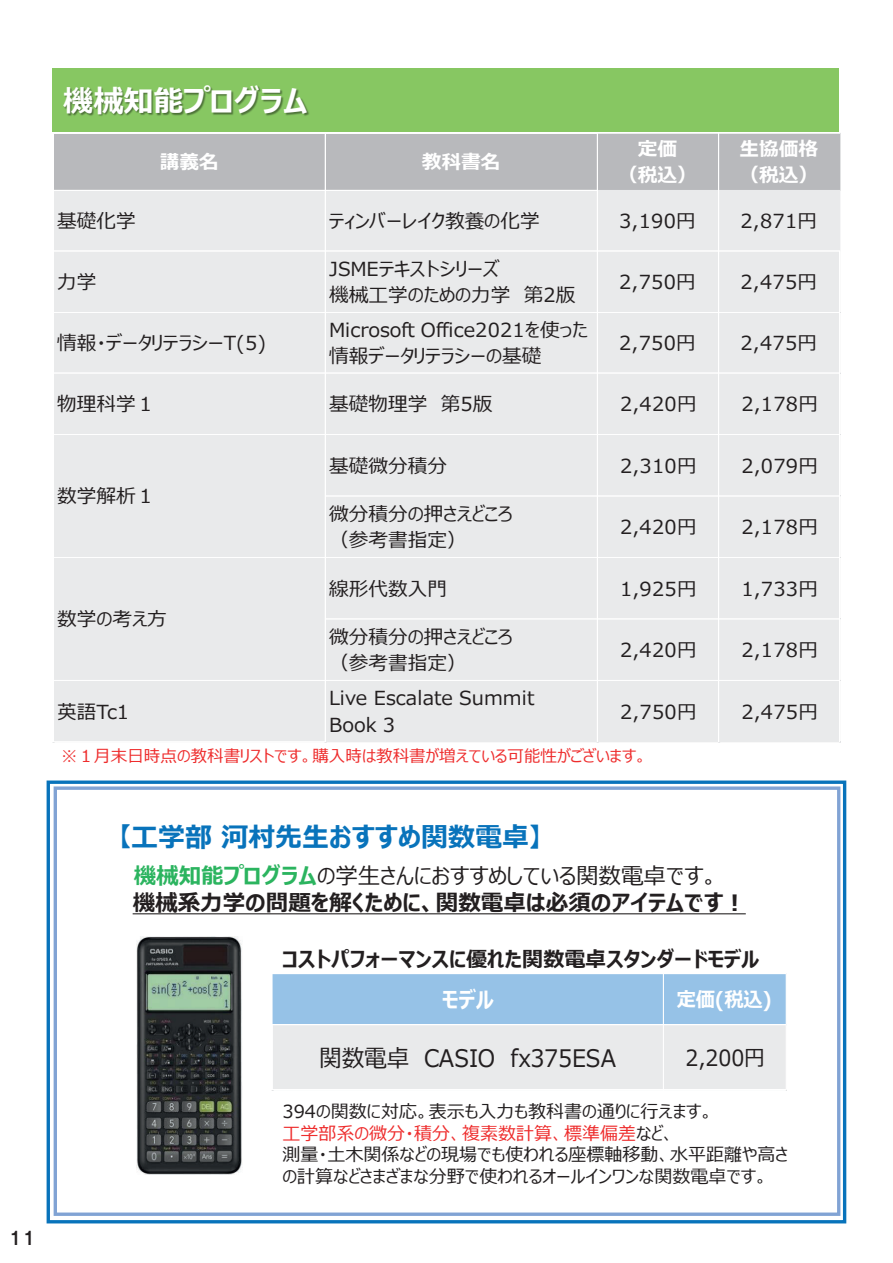
<style>
.page{position:relative;width:893px;height:1263px;background:#fff}
.page>*{position:absolute;margin:0;border:0;box-sizing:border-box;transform-origin:0 0}
.t1{font:700 30px "Meiryo UI";color:#fff}
.t2{font:700 27px "Meiryo UI";color:#0873bb}
.t3{font:24.15px "Meiryo UI";letter-spacing:-.005em;color:#231f20;scale:.94 1}
.t4{font:700 22.5px/27.2px "Meiryo UI";color:#231f20}
.t5{font:22.2px "Meiryo UI";color:#231f20;scale:.94 1}
.t6{font:700 22.2px "Meiryo UI";color:#fff;scale:.94 1}
.t7{font:700 21px "Meiryo UI";color:#231f20}
.t8{font:700 20.4px "Meiryo UI";color:#fff;scale:.94 1}
.t9{font:19.35px/26.2px "Meiryo UI";color:#231f20}
.t10{font:700 19.35px/26.4px "Meiryo UI";color:#fff;text-align:center}
.t11{font:18px/21.6px "Meiryo UI";color:#231f20}
.t12{font:500 18px "Gothic MB101 Pr 6";color:#231f20}
.t13{font:16.5px "Meiryo UI";color:#ee2d2d}
.s1{color:#2bb45f}
.s2{font-weight:400}
.s3{color:#ee2d2d}
</style>
<div class="page">
<div style="left:53px;top:68px;width:786px;height:64px;background:#87c762"></div>
<img style="left:52px;top:72px;width:257px;height:60px">
<div style="left:54px;top:134px;width:786px;height:57px;background:#b8b9bc"></div>
<div style="left:54px;top:190px;width:786px;height:61px;background:#e9eaeb"></div>
<div style="left:54px;top:251px;width:786px;height:491px;background:#e9eaeb"></div>
<hr style="left:54px;top:190px;width:544px;height:1px;background:#fff">
<hr style="left:54px;top:251px;width:786px;height:1px;background:#fff">
<hr style="left:54px;top:312px;width:786px;height:1px;background:#fff">
<hr style="left:54px;top:373px;width:786px;height:1px;background:#fff">
<hr style="left:54px;top:434px;width:786px;height:1px;background:#fff">
<hr style="left:326px;top:495px;width:514px;height:1px;background:#fff">
<hr style="left:54px;top:557px;width:786px;height:1px;background:#fff">
<hr style="left:326px;top:618px;width:514px;height:1px;background:#fff">
<hr style="left:54px;top:680px;width:786px;height:1px;background:#fff">
<hr style="left:54px;top:741px;width:272px;height:1px;background:#fff">
<hr style="left:325px;top:134px;width:1px;height:608px;background:#fff">
<hr style="left:597px;top:134px;width:1px;height:608px;background:#fff">
<hr style="left:718px;top:133px;width:1px;height:609px;background:#fff">
<hr style="left:839px;top:251px;width:1px;height:491px;background:#fff">
<div style="left:47px;top:780px;width:799px;height:443px;border:3px solid #0873bb"></div>
<img style="left:136px;top:936px;width:106px;height:239px">
<div style="left:273px;top:974px;width:514px;height:51px;background:#96c2e7"></div>
<div style="left:273px;top:1024px;width:514px;height:66px;background:#e9eaeb"></div>
<hr style="left:273px;top:1024px;width:514px;height:1px;background:#fff">
<hr style="left:273px;top:1089px;width:514px;height:1px;background:#fff">
<hr style="left:786px;top:973px;width:1px;height:117px;background:#fff">
<hr style="left:663px;top:973px;width:1px;height:117px;background:#fff">
<svg style="left:133px;top:913px;width:613px;height:1px"></svg>
<div style="left:54px;top:786px;width:786px;height:430px;border:3px solid #81a3d4"></div>
<p class="t12" style="left:9px;top:1223px;width:29px">11</p>
<p class="t1" style="left:63px;top:80px;width:246px">機械知能プログラム</p>
<p class="t10" style="left:160px;top:150px;width:60px">講義名</p>
<p class="t10" style="left:422px;top:150px;width:80px">教科書名</p>
<p class="t10" style="left:618px;top:136px;width:80px">定価<br>（税込）</p>
<p class="t10" style="left:740px;top:136px;width:80px;text-align:left">生協価格（税込）</p>
<p class="t9" style="left:57px;top:209px;width:80px">基礎化学</p>
<p class="t9" style="left:329px;top:209px;width:212px">ティンバーレイク教養の化学</p>
<p class="t9" style="left:619px;top:209px;width:78px">3,190円</p>
<p class="t9" style="left:740px;top:209px;width:78px">2,871円</p>
<p class="t9" style="left:57px;top:270px;width:41px">力学</p>
<p class="t9" style="left:57px;top:331px;width:211px">情報・データリテラシーT(5)</p>
<p class="t9" style="left:329px;top:257px;width:248px">JSMEテキストシリーズ<br>機械工学のための力学　第2版</p>
<p class="t9" style="left:329px;top:317px;width:260px">Microsoft Office2021を使った情報データリテラシーの基礎</p>
<p class="t9" style="left:619px;top:270px;width:78px">2,750円</p>
<p class="t9" style="left:740px;top:270px;width:78px">2,475円</p>
<p class="t9" style="left:619px;top:331px;width:78px">2,750円</p>
<p class="t9" style="left:740px;top:331px;width:78px">2,475円</p>
<p class="t9" style="left:57px;top:392px;width:100px">物理科学１</p>
<p class="t9" style="left:329px;top:392px;width:165px">基礎物理学　第5版</p>
<p class="t9" style="left:620px;top:392px;width:78px">2,420円</p>
<p class="t9" style="left:741px;top:392px;width:78px">2,178円</p>
<p class="t9" style="left:57px;top:483px;width:100px">数学解析１</p>
<p class="t9" style="left:57px;top:606px;width:111px">数学の考え方</p>
<p class="t9" style="left:329px;top:454px;width:119px">基礎微分積分</p>
<p class="t9" style="left:620px;top:454px;width:78px">2,310円</p>
<p class="t9" style="left:741px;top:454px;width:78px">2,079円</p>
<p class="t9" style="left:329px;top:502px;width:185px">微分積分の押さえどころ（参考書指定）</p>
<p class="t9" style="left:620px;top:515px;width:78px">2,420円</p>
<p class="t9" style="left:741px;top:515px;width:78px">2,178円</p>
<p class="t9" style="left:329px;top:576px;width:119px">線形代数入門</p>
<p class="t9" style="left:620px;top:576px;width:78px">1,925円</p>
<p class="t9" style="left:741px;top:576px;width:78px">1,733円</p>
<p class="t9" style="left:329px;top:625px;width:185px">微分積分の押さえどころ（参考書指定）</p>
<p class="t9" style="left:620px;top:638px;width:78px">2,420円</p>
<p class="t9" style="left:741px;top:638px;width:78px">2,178円</p>
<p class="t9" style="left:57px;top:699px;width:73px">英語Tc1</p>
<p class="t9" style="left:329px;top:686px;width:207px">Live Escalate Summit<br>Book 3</p>
<p class="t9" style="left:620px;top:699px;width:78px">2,750円</p>
<p class="t9" style="left:741px;top:699px;width:78px">2,475円</p>
<p class="t13" style="left:61px;top:744px;width:587px">※１月末日時点の教科書リストです。購入時は教科書が増えている可能性がございます。</p>
<p class="t2" style="left:118px;top:818px;width:427px">【工学部河村先生おすすめ関数電卓】</p>
<p class="t4" style="left:133px;top:863px;width:615px"><span class="s1">機械知能プログラム</span><span class="s2">の学生さんにおすすめしている関数電卓です。<br></span>機械系力学の問題を解くために、関数電卓は必須のアイテムです！</p>
<p class="t7" style="left:283px;top:944px;width:478px">コストパフォーマンスに優れた関数電卓スタンダードモデル</p>
<p class="t6" style="left:442px;top:984px;width:56px">モデル</p>
<p class="t8" style="left:677px;top:985px;width:103px">定価(税込)</p>
<p class="t3" style="left:319px;top:1041px;width:317px">関数電卓　CASIO fx375ESA</p>
<p class="t5" style="left:685px;top:1042px;width:86px">2,200円</p>
<p class="t11" style="left:283px;top:1101px;width:507px">394の関数に対応。表示も入力も教科書の通りに行えます。<br><span class="s3">工学部系の微分・積分、複素数計算、標準偏差</span>など、<br>測量・土木関係などの現場でも使われる座標軸移動、水平距離や高さの計算などさまざまな分野で使われるオールインワンな関数電卓です。</p>
</div>
